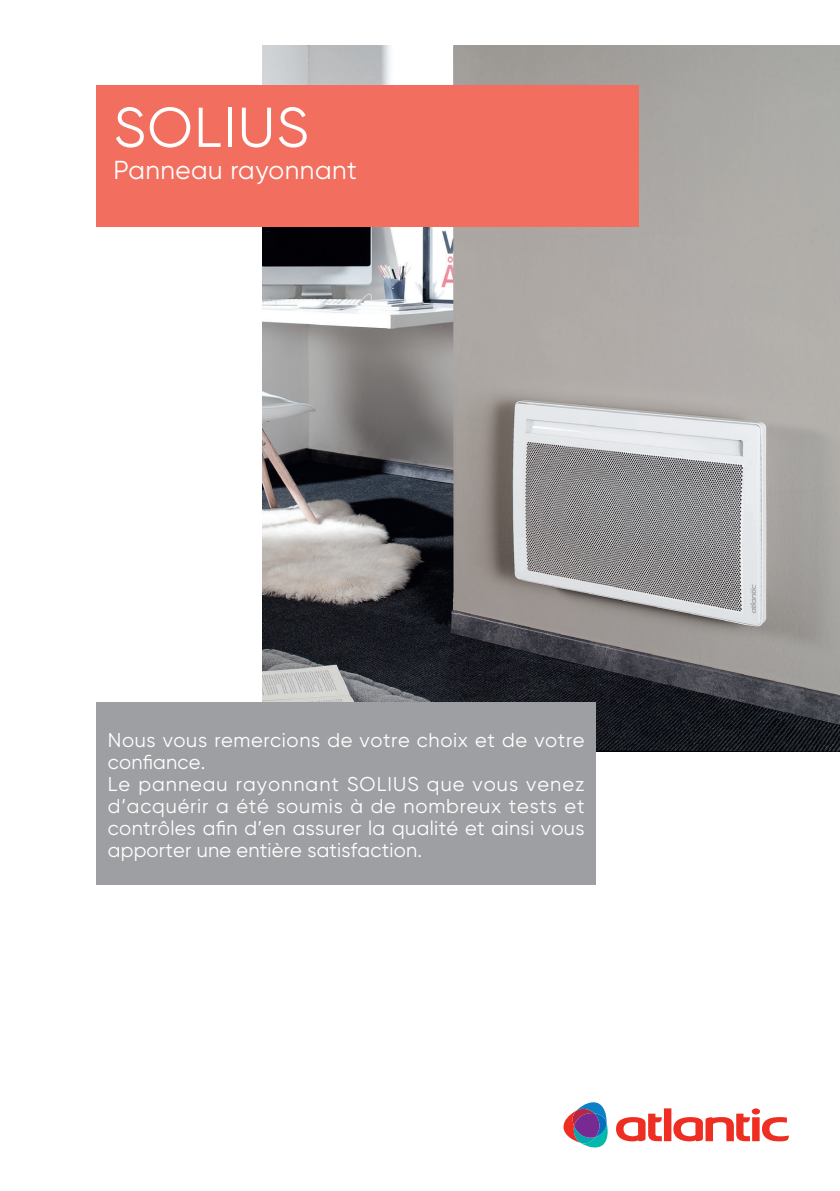
<style>
.page{position:relative;width:840px;height:1191px;background:#fff}
.page>*{position:absolute;margin:0;border:0;box-sizing:border-box;transform-origin:0 0}
.t1{font:56px "Gilroy";letter-spacing:.03em;color:#fff}
.t2{font:26px "Gilroy";letter-spacing:.02em;color:#fff}
.t3{font:20px/22px "Gilroy";letter-spacing:.03em;color:#fff}
</style>
<div class="page">
<svg style="left:616px;top:1108px;width:172px;height:33px"></svg>
<svg style="left:563px;top:1102px;width:45px;height:46px"></svg>
<img style="left:262px;top:46px;width:577px;height:705px">
<div style="left:96px;top:85px;width:542px;height:142px;background:#f26f5f"></div>
<div style="left:96px;top:702px;width:499px;height:182px;background:#9d9fa2"></div>
<h1 class="t1" style="left:114px;top:93px;width:196px">SOLIUS</h1>
<h2 class="t2" style="left:113px;top:154px;width:245px">Panneau rayonnant</h2>
<p class="t3" style="left:108px;top:728px;width:478px">Nous vous remercions de votre choix et de votre confiance.<br>Le panneau rayonnant SOLIUS que vous venez d’acquérir a été soumis à de nombreux tests et contrôles afin d’en assurer la qualité et ainsi vous apporter une entière satisfaction.</p>
</div>
